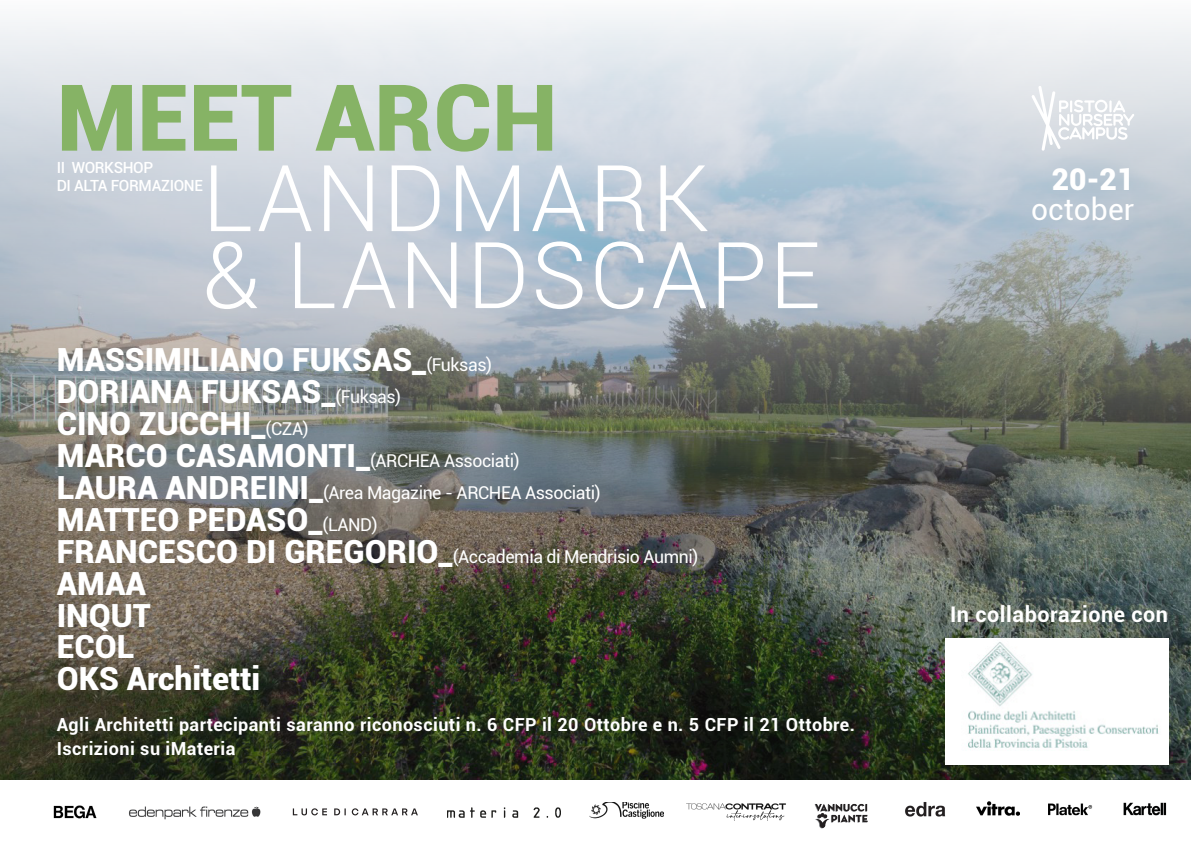
<style>
.page{position:relative;width:1191px;height:842px;background:#fff}
.page>*{position:absolute;margin:0;border:0;box-sizing:border-box;transform-origin:0 0}
.t1{font:300 92.4px "Roboto";letter-spacing:.025em;color:#fff}
.t2{font:900 92.4px "Roboto";color:#86b365}
.t3{font:900 31.9px "Roboto";color:#fff}
.t4{font:30px "Roboto";color:#fff}
.t5{font:900 30px "Roboto";color:#fff}
.t6{font:700 21.6px "Roboto";letter-spacing:.025em;color:#fff}
.t7{font:700 18px "Roboto";letter-spacing:.025em;color:#fff}
.t8{font:17.7px "Roboto";letter-spacing:-.025em;color:#fff}
.t9{font:500 15.4px "Roboto";letter-spacing:-.025em;color:#fff}
.s1{font-weight:400;font-size:17.7px}
.s2{font-weight:900;font-size:31.9px}
</style>
<div class="page">
<img style="left:0;top:646px;width:1191px;height:134px">
<img style="left:0;top:14px;width:1191px;height:632px">
<svg style="left:1031px;top:86px;width:103px;height:65px"></svg>
<img style="left:945px;top:638px;width:223px;height:126px">
<img style="left:447px;top:807px;width:113px;height:10px">
<img style="left:53px;top:805px;width:44px;height:14px">
<img style="left:129px;top:806px;width:132px;height:13px">
<img style="left:814px;top:803px;width:54px;height:26px">
<img style="left:589px;top:802px;width:74px;height:17px">
<img style="left:686px;top:803px;width:100px;height:18px">
<svg style="left:293px;top:808px;width:125px;height:7px"></svg>
<img style="left:976px;top:801px;width:43px;height:15px">
<img style="left:905px;top:802px;width:40px;height:15px">
<img style="left:1048px;top:803px;width:45px;height:13px">
<img style="left:1123px;top:802px;width:44px;height:14px">
<p class="t2" style="left:57px;top:52px;width:502px">MEET ARCH</p>
<p class="t9" style="left:57px;top:157px;width:98px">II WORKSHOP</p>
<p class="t9" style="left:57px;top:174px;width:148px">DI ALTA FORMAZIONE</p>
<p class="t1" style="left:203px;top:134px;width:508px">LANDMARK</p>
<p class="t1" style="left:203px;top:211px;width:619px">&amp; LANDSCAPE</p>
<p class="t3" style="left:57px;top:337px;width:437px">MASSIMILIANO FUKSAS_<span class="s1">(Fuksas)</span></p>
<p class="t3" style="left:57px;top:369px;width:346px">DORIANA FUKSAS_<span class="s1">(Fuksas)</span></p>
<p class="t3" style="left:57px;top:401px;width:253px">CINO ZUCCHI_<span class="s1">(CZA)</span></p>
<p class="t8" style="left:57px;top:448px;width:464px"><span class="s2">MARCO CASAMONTI_</span>(ARCHEA Associati)</p>
<p class="t8" style="left:57px;top:480px;width:545px"><span class="s2">LAURA ANDREINI_</span>(Area Magazine - ARCHEA Associati)</p>
<p class="t3" style="left:57px;top:497px;width:322px">MATTEO PEDASO_<span class="s1">(LAND)</span></p>
<p class="t8" style="left:57px;top:544px;width:643px"><span class="s2">FRANCESCO DI GREGORIO_</span>(Accademia di Mendrisio Aumni)</p>
<p class="t3" style="left:57px;top:561px;width:91px">AMAA</p>
<p class="t3" style="left:57px;top:593px;width:96px">INOUT</p>
<p class="t3" style="left:57px;top:624px;width:79px">ECÒL</p>
<p class="t3" style="left:57px;top:656px;width:205px">OKS Architetti</p>
<p class="t7" style="left:57px;top:712px;width:800px">Agli Architetti partecipanti saranno riconosciuti n. 6 CFP il 20 Ottobre e n. 5 CFP il 21 Ottobre.</p>
<p class="t7" style="left:57px;top:736px;width:180px">Iscrizioni su iMateria</p>
<p class="t5" style="left:1052px;top:158px;width:84px">20-21</p>
<p class="t4" style="left:1031px;top:188px;width:105px">october</p>
<p class="t6" style="left:950px;top:599px;width:220px">In collaborazione con</p>
</div>
